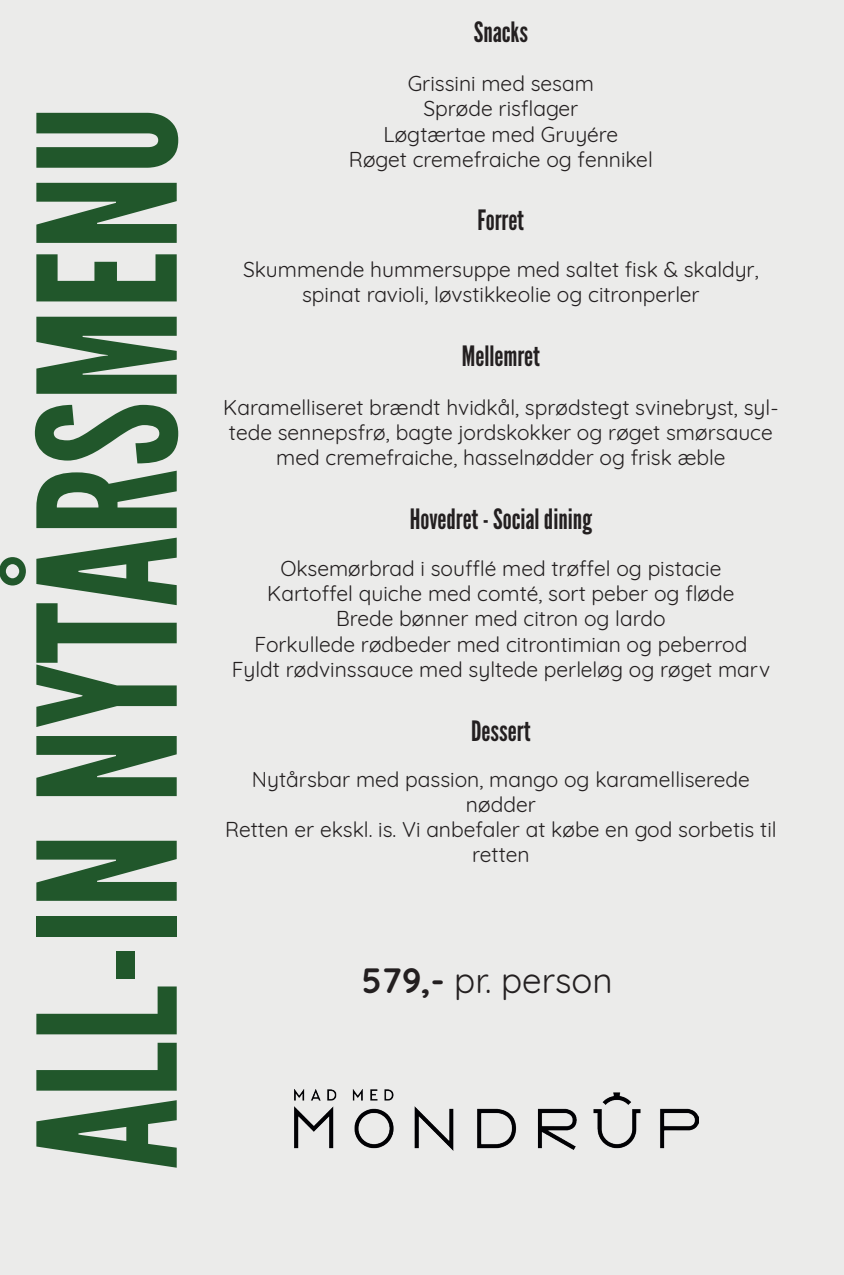
<style>
.page{position:relative;width:844px;height:1275px;background:#fff}
.page>*{position:absolute;margin:0;border:0;box-sizing:border-box;transform-origin:0 0}
.t1{font:190.75px "League Gothic";color:#21572b}
.t2{font:35px "Quicksand";color:#231f20}
.t3{font:28px "League Gothic";color:#231f20}
.t4{font:21px/25.2px "Quicksand";color:#231f20;text-align:center}
.s1{font-weight:700}
</style>
<div class="page">
<div style="left:0;top:0;width:843px;height:1275px;background:#ebebea"></div>
<img style="left:294px;top:1089px;width:404px;height:62px">
<h1 class="t1" style="left:-5px;top:1170px;width:1066px;rotate:-90deg">ALL-IN NYTÅRSMENU</h1>
<h3 class="t3" style="left:473px;top:15px;width:56px">Snacks</h3>
<p class="t4" style="left:349px;top:71px;width:305px">Grissini med sesam<br>Sprøde risflager<br>Løgtærtae med Gruyére<br>Røget cremefraiche og fennikel</p>
<h3 class="t3" style="left:477px;top:204px;width:48px">Forret</h3>
<p class="t4" style="left:243px;top:257px;width:517px">Skummende hummersuppe med saltet fisk &amp; skaldyr, spinat ravioli, løvstikkeolie og citronperler</p>
<h3 class="t3" style="left:461px;top:339px;width:80px">Mellemret</h3>
<p class="t4" style="left:223px;top:394px;width:557px">Karamelliseret brændt hvidkål, sprødstegt svinebryst, syl&shy;tede sennepsfrø, bagte jordskokker og røget smørsauce med cremefraiche, hasselnødder og frisk æble</p>
<h3 class="t3" style="left:410px;top:502px;width:183px">Hovedret - Social dining</h3>
<p class="t4" style="left:232px;top:556px;width:539px">Oksemørbrad i soufflé med trøffel og pistacie<br>Kartoffel quiche med comté, sort peber og fløde<br>Brede bønner med citron og lardo<br>Forkullede rødbeder med citrontimian og peberrod Fyldt rødvinssauce med syltede perleløg og røget marv</p>
<h3 class="t3" style="left:471px;top:714px;width:61px">Dessert</h3>
<p class="t4" style="left:225px;top:766px;width:553px">Nytårsbar med passion, mango og karamelliserede nødder<br>Retten er ekskl. is. Vi anbefaler at købe en god sorbetis til retten</p>
<h2 class="t2" style="left:362px;top:958px;width:252px"><span class="s1">579,-</span> pr. person</h2>
</div>
